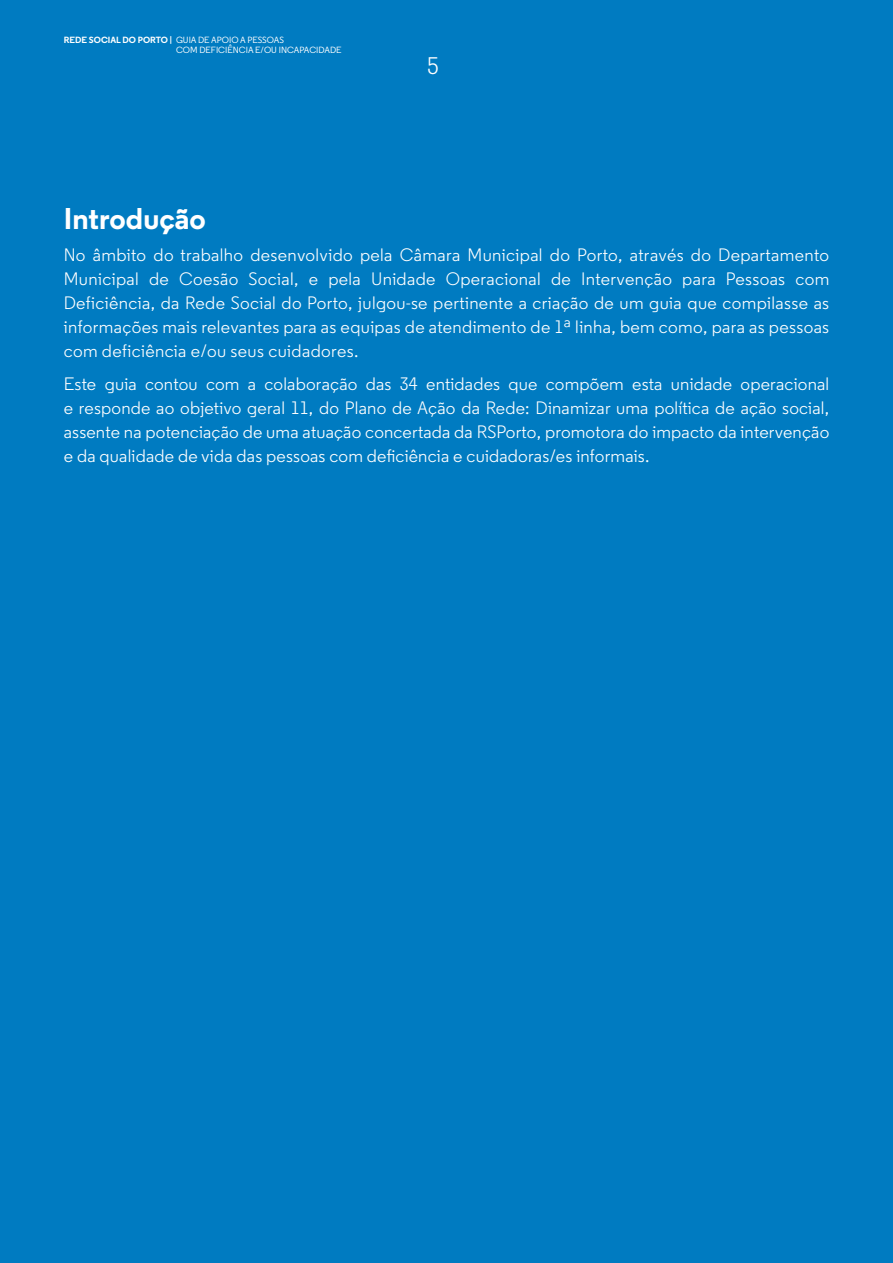
<style>
.page{position:relative;width:893px;height:1263px;background:#007bc1}
.page>*{position:absolute;margin:0;border:0;box-sizing:border-box;transform-origin:0 0}
.t1{font:700 30px "Regular";color:#fff}
.t2{font:24px "Regular";color:#fff}
.t3{font:18px/24px "Regular";letter-spacing:.01em;color:#fff;text-align:justify}
.t4{font:500 9px/10.8px "Regular";color:#fff}
.s1{font-weight:700}
</style>
<div class="page">
<p class="t4" style="left:176px;top:34px;width:167px;text-indent:-112px"><span class="s1">REDE SOCIAL DO PORTO |</span> GUIA DE APOIO A PESSOAS<br>COM DEFICIÊNCIA E/OU INCAPACIDADE</p>
<h2 class="t2" style="left:427px;top:51px;width:13px">5</h2>
<h1 class="t1" style="left:64px;top:198px;width:144px">Introdução</h1>
<p class="t3" style="left:64px;top:243px;width:767px">No âmbito do trabalho desenvolvido pela Câmara Municipal do Porto, através do Departamento Municipal de Coesão Social, e pela Unidade Operacional de Intervenção para Pessoas com Deficiência, da Rede Social do Porto, julgou-se pertinente a criação de um guia que compilasse as informações mais relevantes para as equipas de atendimento de 1ª linha, bem como, para as pessoas com deficiência e/ou seus cuidadores.</p>
<p class="t3" style="left:64px;top:371px;width:767px">Este guia contou com a colaboração das 34 entidades que compõem esta unidade operacional e responde ao objetivo geral 11, do Plano de Ação da Rede: Dinamizar uma política de ação social, assente na potenciação de uma atuação concertada da RSPorto, promotora do impacto da intervenção e da qualidade de vida das pessoas com deficiência e cuidadoras/es informais.</p>
</div>
